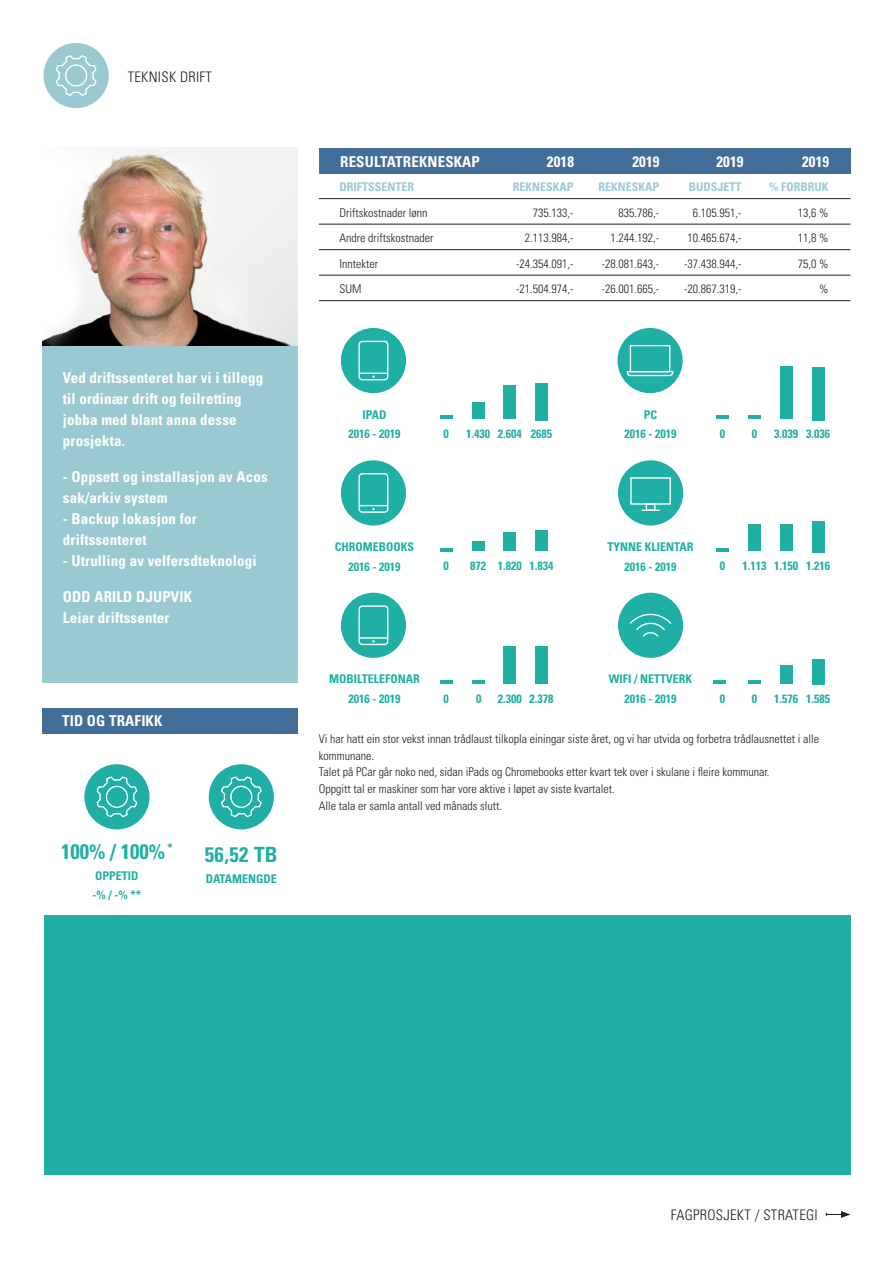
<style>
.page{position:relative;width:893px;height:1263px;background:#fff}
.page>*{position:absolute;margin:0;border:0;box-sizing:border-box;transform-origin:0 0}
.t1{font:700 condensed 21px "Univers";color:#1fafa4}
.t2{font:700 condensed 15px/21px "Univers";letter-spacing:.01em;color:#fff}
.t3{font:300 condensed 14.55px "Univers";letter-spacing:.02em;color:#231f20}
.t4{font:300 condensed 12px/16.5px "Univers";color:#231f20}
.t5{font:700 condensed 12px "Univers";color:#1fafa4}
.t6{font:700 condensed 12px "Univers";color:#9ac9d1}
</style>
<div class="page">
<div style="left:84px;top:764px;width:66px;height:65px;background:#1fafa4;border-radius:50%"></div>
<svg style="left:96px;top:776px;width:42px;height:42px"></svg>
<div style="left:106px;top:786px;width:22px;height:22px;border:1px solid #fff;border-radius:50%"></div>
<div style="left:43px;top:345px;width:255px;height:338px;background:#9ac9d1"></div>
<div style="left:44px;top:43px;width:65px;height:65px;background:#9ac9d1;border-radius:50%"></div>
<svg style="left:55px;top:55px;width:42px;height:41px"></svg>
<div style="left:65px;top:64px;width:22px;height:23px;border:1px solid #fff;border-radius:50%"></div>
<div style="left:617px;top:328px;width:66px;height:65px;background:#1fafa4;border-radius:50%"></div>
<svg style="left:626px;top:370px;width:48px;height:7px"></svg>
<div style="left:630px;top:345px;width:40px;height:27px;border:1px solid #fff"></div>
<div style="left:341px;top:328px;width:65px;height:65px;background:#1fafa4;border-radius:50%"></div>
<div style="left:358px;top:341px;width:30px;height:39px;border:1px solid #fff;border-radius:3px"></div>
<svg style="left:359px;top:373px;width:29px;height:5px"></svg>
<div style="left:618px;top:460px;width:65px;height:65px;background:#1fafa4;border-radius:50%"></div>
<div style="left:646px;top:503px;width:9px;height:8px;border:1px solid #fff"></div>
<img style="left:43px;top:148px;width:255px;height:197px">
<div style="left:341px;top:460px;width:65px;height:65px;background:#1fafa4;border-radius:50%"></div>
<div style="left:358px;top:473px;width:30px;height:40px;border:1px solid #fff;border-radius:3px"></div>
<svg style="left:359px;top:505px;width:29px;height:5px"></svg>
<div style="left:341px;top:593px;width:65px;height:65px;background:#1fafa4;border-radius:50%"></div>
<div style="left:358px;top:605px;width:30px;height:40px;border:1px solid #fff;border-radius:3px"></div>
<hr style="left:359px;top:637px;width:29px;height:2px;background:#fff">
<svg style="left:440px;top:680px;width:13px;height:3px"></svg>
<svg style="left:472px;top:680px;width:12px;height:3px"></svg>
<div style="left:503px;top:646px;width:13px;height:37px;background:#1fafa4"></div>
<div style="left:618px;top:593px;width:65px;height:65px;background:#1fafa4;border-radius:50%"></div>
<svg style="left:440px;top:548px;width:13px;height:3px"></svg>
<div style="left:472px;top:542px;width:12px;height:9px;background:#1fafa4"></div>
<div style="left:503px;top:532px;width:13px;height:19px;background:#1fafa4"></div>
<svg style="left:440px;top:416px;width:13px;height:3px"></svg>
<div style="left:472px;top:402px;width:12px;height:17px;background:#1fafa4"></div>
<div style="left:503px;top:385px;width:13px;height:34px;background:#1fafa4"></div>
<div style="left:780px;top:665px;width:13px;height:18px;background:#1fafa4"></div>
<svg style="left:716px;top:548px;width:13px;height:3px"></svg>
<div style="left:748px;top:525px;width:13px;height:26px;background:#1fafa4"></div>
<div style="left:780px;top:525px;width:13px;height:26px;background:#1fafa4"></div>
<svg style="left:716px;top:416px;width:13px;height:3px"></svg>
<div style="left:780px;top:367px;width:13px;height:52px;background:#1fafa4"></div>
<svg style="left:630px;top:613px;width:42px;height:24px"></svg>
<svg style="left:748px;top:680px;width:13px;height:3px"></svg>
<svg style="left:713px;top:680px;width:13px;height:3px"></svg>
<div style="left:209px;top:764px;width:65px;height:65px;background:#1fafa4;border-radius:50%"></div>
<svg style="left:221px;top:776px;width:41px;height:42px"></svg>
<div style="left:230px;top:786px;width:22px;height:22px;border:1px solid #fff;border-radius:50%"></div>
<div style="left:44px;top:915px;width:806px;height:260px;background:#1fafa4"></div>
<div style="left:535px;top:646px;width:13px;height:37px;background:#1fafa4"></div>
<div style="left:535px;top:530px;width:13px;height:21px;background:#1fafa4"></div>
<div style="left:812px;top:521px;width:12px;height:32px;background:#1fafa4"></div>
<div style="left:812px;top:367px;width:12px;height:53px;background:#1fafa4"></div>
<div style="left:812px;top:660px;width:12px;height:25px;background:#1fafa4"></div>
<div style="left:535px;top:383px;width:13px;height:37px;background:#1fafa4"></div>
<svg style="left:748px;top:416px;width:13px;height:3px"></svg>
<hr style="left:319px;top:198px;width:531px;height:1px;background:#231f20">
<hr style="left:319px;top:224px;width:531px;height:1px;background:#231f20">
<hr style="left:319px;top:249px;width:531px;height:1px;background:#231f20">
<hr style="left:319px;top:275px;width:531px;height:1px;background:#231f20">
<hr style="left:319px;top:300px;width:531px;height:1px;background:#231f20">
<div style="left:319px;top:148px;width:531px;height:25px;background:#436e99"></div>
<div style="left:43px;top:708px;width:255px;height:25px;background:#436e99"></div>
<svg style="left:826px;top:1211px;width:24px;height:7px"></svg>
<p class="t3" style="left:128px;top:68px;width:86px">TEKNISK DRIFT</p>
<p class="t2" style="left:63px;top:367px;width:202px">Ved driftssenteret har vi i tillegg til ordinær drift og feilretting jobba med blant anna desse prosjekta.</p>
<p class="t2" style="left:63px;top:466px;width:206px">- Oppsett og installasjon av Acos sak/arkiv system</p>
<p class="t2" style="left:63px;top:508px;width:135px">- Backup lokasjon for driftssenteret</p>
<p class="t2" style="left:63px;top:550px;width:195px">- Utrulling av velfersdteknologi</p>
<p class="t2" style="left:63px;top:586px;width:131px">ODD ARILD DJUPVIK</p>
<p class="t2" style="left:63px;top:607px;width:108px">Leiar driftssenter</p>
<p class="t2" style="left:62px;top:710px;width:102px">TID OG TRAFIKK</p>
<p class="t1" style="left:61px;top:838px;width:113px">100% / 100% <sup>*</sup></p>
<p class="t5" style="left:95px;top:868px;width:45px">OPPETID</p>
<p class="t5" style="left:93px;top:888px;width:50px">-% / -% **</p>
<p class="t1" style="left:205px;top:842px;width:74px">56,52 TB</p>
<p class="t5" style="left:206px;top:871px;width:73px">DATAMENGDE</p>
<p class="t2" style="left:340px;top:151px;width:141px">RESULTATREKNESKAP</p>
<p class="t2" style="left:547px;top:151px;width:29px">2018</p>
<p class="t2" style="left:632px;top:151px;width:29px">2019</p>
<p class="t2" style="left:716px;top:151px;width:29px">2019</p>
<p class="t2" style="left:802px;top:151px;width:29px">2019</p>
<p class="t6" style="left:340px;top:179px;width:76px">DRIFTSSENTER</p>
<p class="t6" style="left:513px;top:179px;width:62px">REKNESKAP</p>
<p class="t6" style="left:598px;top:179px;width:62px">REKNESKAP</p>
<p class="t6" style="left:689px;top:179px;width:54px">BUDSJETT</p>
<p class="t6" style="left:769px;top:179px;width:61px">% FORBRUK</p>
<p class="t4" style="left:340px;top:204px;width:89px">Driftskostnader lønn</p>
<p class="t4" style="left:533px;top:204px;width:42px">735.133,-</p>
<p class="t4" style="left:618px;top:204px;width:42px">835.786,-</p>
<p class="t4" style="left:693px;top:204px;width:50px">6.105.951,-</p>
<p class="t4" style="left:798px;top:204px;width:32px">13,6 %</p>
<p class="t4" style="left:340px;top:230px;width:95px">Andre driftskostnader</p>
<p class="t4" style="left:525px;top:230px;width:50px">2.113.984,-</p>
<p class="t4" style="left:610px;top:230px;width:50px">1.244.192,-</p>
<p class="t4" style="left:688px;top:230px;width:55px">10.465.674,-</p>
<p class="t4" style="left:798px;top:230px;width:32px">11,8 %</p>
<p class="t4" style="left:340px;top:255px;width:40px">Inntekter</p>
<p class="t4" style="left:516px;top:255px;width:59px">-24.354.091,-</p>
<p class="t4" style="left:602px;top:255px;width:59px">-28.081.643,-</p>
<p class="t4" style="left:684px;top:255px;width:59px">-37.438.944,-</p>
<p class="t4" style="left:798px;top:255px;width:32px">75,0 %</p>
<p class="t4" style="left:340px;top:281px;width:24px">SUM</p>
<p class="t4" style="left:516px;top:281px;width:59px">-21.504.974,-</p>
<p class="t4" style="left:602px;top:281px;width:59px">-26.001.665,-</p>
<p class="t4" style="left:684px;top:281px;width:59px">-20.867.319,-</p>
<p class="t4" style="left:819px;top:281px;width:11px">%</p>
<p class="t5" style="left:362px;top:407px;width:26px">IPAD</p>
<p class="t5" style="left:349px;top:426px;width:53px">2016 - 2019</p>
<p class="t5" style="left:444px;top:427px;width:7px">0</p>
<p class="t5" style="left:466px;top:427px;width:25px">1.430</p>
<p class="t5" style="left:498px;top:427px;width:25px">2.604</p>
<p class="t5" style="left:531px;top:427px;width:23px">2685</p>
<p class="t5" style="left:644px;top:407px;width:15px">PC</p>
<p class="t5" style="left:625px;top:426px;width:53px">2016 - 2019</p>
<p class="t5" style="left:720px;top:427px;width:7px">0</p>
<p class="t5" style="left:752px;top:427px;width:7px">0</p>
<p class="t5" style="left:774px;top:427px;width:25px">3.039</p>
<p class="t5" style="left:806px;top:427px;width:25px">3.036</p>
<p class="t5" style="left:335px;top:539px;width:81px">CHROMEBOOKS</p>
<p class="t5" style="left:349px;top:559px;width:53px">2016 - 2019</p>
<p class="t5" style="left:444px;top:559px;width:7px">0</p>
<p class="t5" style="left:470px;top:559px;width:17px">872</p>
<p class="t5" style="left:498px;top:559px;width:25px">1.820</p>
<p class="t5" style="left:530px;top:559px;width:25px">1.834</p>
<p class="t5" style="left:608px;top:539px;width:87px">TYNNE KLIENTAR</p>
<p class="t5" style="left:625px;top:559px;width:53px">2016 - 2019</p>
<p class="t5" style="left:720px;top:559px;width:7px">0</p>
<p class="t5" style="left:742px;top:559px;width:25px">1.113</p>
<p class="t5" style="left:774px;top:559px;width:25px">1.150</p>
<p class="t5" style="left:806px;top:559px;width:25px">1.216</p>
<p class="t5" style="left:329px;top:672px;width:92px">MOBILTELEFONAR</p>
<p class="t5" style="left:349px;top:691px;width:53px">2016 - 2019</p>
<p class="t5" style="left:444px;top:691px;width:7px">0</p>
<p class="t5" style="left:498px;top:691px;width:25px">2.300</p>
<p class="t5" style="left:476px;top:691px;width:7px">0</p>
<p class="t5" style="left:530px;top:691px;width:25px">2.378</p>
<p class="t5" style="left:609px;top:672px;width:85px">WIFI / NETTVERK</p>
<p class="t5" style="left:625px;top:691px;width:53px">2016 - 2019</p>
<p class="t5" style="left:720px;top:691px;width:7px">0</p>
<p class="t5" style="left:752px;top:691px;width:7px">0</p>
<p class="t5" style="left:774px;top:691px;width:25px">1.576</p>
<p class="t5" style="left:806px;top:691px;width:25px">1.585</p>
<p class="t4" style="left:319px;top:731px;width:502px">Vi har hatt ein stor vekst innan trådlaust tilkopla einingar siste året, og vi har utvida og forbetra trådlausnettet i alle kommunane.</p>
<p class="t4" style="left:319px;top:764px;width:452px">Talet på PCar går noko ned, sidan iPads og Chromebooks etter kvart tek over i skulane i fleire kommunar.</p>
<p class="t4" style="left:319px;top:780px;width:297px">Oppgitt tal er maskiner som har vore aktive i løpet av siste kvartalet.</p>
<p class="t4" style="left:319px;top:797px;width:185px">Alle tala er samla antall ved månads slutt.</p>
<p class="t3" style="left:671px;top:1206px;width:149px">FAGPROSJEKT / STRATEGI</p>
</div>
